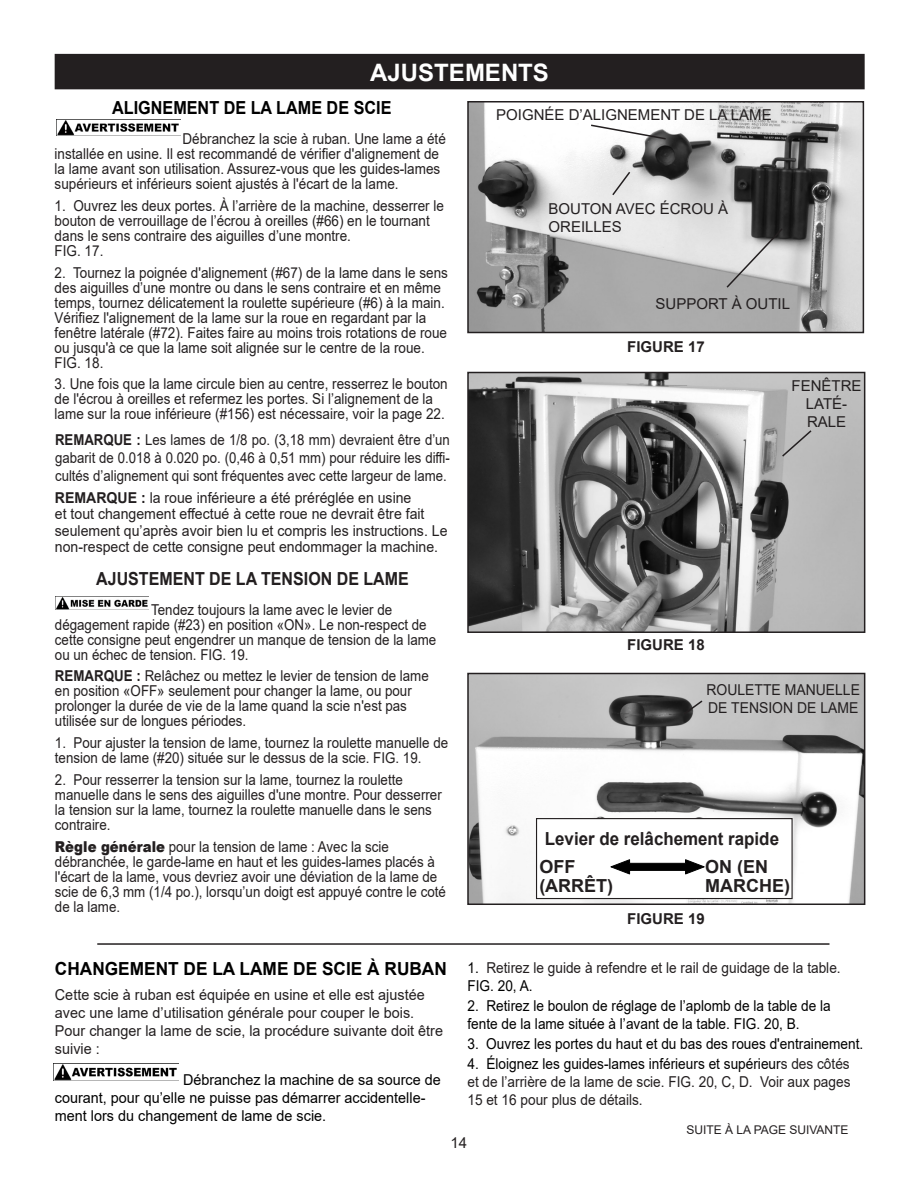
<style>
.page{position:relative;width:918px;height:1188px;background:#fff}
.page>*{position:absolute;margin:0;border:0;box-sizing:border-box;transform-origin:0 0}
.t1{font:700 24px "Arial";color:#fff}
.t2{font:700 18px/28.2px "Arial";color:#231f20;scale:.94 1}
.t3{font:700 18px "Arial";color:#000;scale:.96 1}
.t4{font:700 18px "Arial";color:#231f20;scale:.89 1}
.t5{font:700 18px "Arial";color:#000;scale:.9 1}
.t6{font:700 18px/19.5px "Arial";color:#231f20}
.t7{font:15px/15px "Arial";color:#231f20;scale:.9 1}
.t8{font:15px/15px "Arial";color:#231f20;scale:.89 1}
.t9{font:15px/16.5px "Arial";color:#231f20;scale:.94 1}
.t10{font:15px/18px "Arial";color:#231f20;scale:.91 1}
.t11{font:15px/18px "Arial";color:#231f20;text-align:justify;scale:.88 1}
.t12{font:15px/18px "Arial";color:#231f20;scale:.96 1}
.t13{font:15px/18px "Arial";color:#000;scale:.91 1}
.t14{font:15px/18px "Arial";color:#000;scale:.96 1}
.t15{font:15px/18px "Arial";color:#231f20;text-align:center}
.t16{font:15px/18px "Arial";color:#231f20;scale:.93 1}
.t17{font:700 15px "Arial";color:#231f20}
.t18{font:12px "Arial";color:#231f20}
.s1{font-weight:700}
.s2{font-weight:900}
.s3{color:#000}
</style>
<div class="page">
<div style="left:55px;top:55px;width:809px;height:34px;background:#231f20"></div>
<div style="left:55px;top:54px;width:810px;height:35px;border:2px solid #231f20"></div>
<img style="left:56px;top:119px;width:125px;height:17px">
<img style="left:470px;top:375px;width:392px;height:255px">
<div style="left:467px;top:372px;width:398px;height:261px;border:2px solid #231f20"></div>
<img style="left:55px;top:597px;width:93px;height:13px">
<img style="left:470px;top:676px;width:392px;height:226px">
<div style="left:467px;top:673px;width:398px;height:232px;border:2px solid #231f20"></div>
<div style="left:537px;top:819px;width:255px;height:80px;background:#fff"></div>
<div style="left:536px;top:818px;width:257px;height:81px;border:1px solid #231f20"></div>
<svg style="left:610px;top:859px;width:95px;height:15px"></svg>
<hr style="left:97px;top:943px;width:733px;height:2px;background:#231f20">
<img style="left:54px;top:1063px;width:124px;height:17px">
<img style="left:470px;top:104px;width:391px;height:226px">
<div style="left:467px;top:101px;width:397px;height:232px;border:2px solid #231f20"></div>
<svg style="left:781px;top:429px;width:32px;height:29px"></svg>
<svg style="left:682px;top:699px;width:22px;height:17px"></svg>
<svg style="left:611px;top:170px;width:21px;height:27px"></svg>
<svg style="left:589px;top:124px;width:78px;height:17px"></svg>
<svg style="left:725px;top:227px;width:59px;height:62px;background:#bababa"></svg>
<h1 class="t1" style="left:370px;top:56px;width:180px">AJUSTEMENTS</h1>
<p class="t5" style="left:112px;top:95px;width:312px">ALIGNEMENT DE LA LAME DE SCIE</p>
<p class="t7" style="left:55px;top:131px;width:436px;text-indent:128px">Débranchez la scie à ruban. Une lame a été installée en usine. Il est recommandé de vérifier d'alignement de la lame avant son utilisation. Assurez-vous que les guides-lames supérieurs et inférieurs soient ajustés à l'écart de la lame.</p>
<p class="t7" style="left:55px;top:198px;width:434px">1. Ouvrez les deux portes. À l’arrière de la machine, desserrer le bouton de verrouillage de l’écrou à oreilles (#66) en le tournant dans le sens contraire des aiguilles d’une montre.<br>FIG. 17.</p>
<p class="t7" style="left:55px;top:265px;width:438px">2. Tournez la poignée d'alignement (#67) de la lame dans le sens des aiguilles d’une montre ou dans le sens contraire et en même temps, tournez délicatement la roulette supérieure (#6) à la main.<br>Vérifiez l'alignement de la lame sur la roue en regardant par la fenêtre latérale (#72). Faites faire au moins trois rotations de roue ou jusqu'à ce que la lame soit alignée sur le centre de la roue.<br>FIG. 18.</p>
<p class="t7" style="left:55px;top:376px;width:438px">3. Une fois que la lame circule bien au centre, resserrez le bouton de l'écrou à oreilles et refermez les portes. Si l’alignement de la lame sur la roue inférieure (#156) est nécessaire, voir la page 22.</p>
<p class="t15" style="left:496px;top:106px;width:277px">POIGNÉE D’ALIGNEMENT DE LA LAME</p>
<p class="t15" style="left:549px;top:199px;width:181px;text-align:left">BOUTON AVEC ÉCROU À<br>OREILLES</p>
<p class="t15" style="left:656px;top:295px;width:136px">SUPPORT À OUTIL</p>
<p class="t17" style="left:627px;top:336px;width:79px">FIGURE 17</p>
<p class="t15" style="left:792px;top:376px;width:72px">FENÊTRE<br>LATÉ-<br>RALE</p>
<p class="t11" style="left:55px;top:430px;width:450px"><span class="s1">REMARQUE :</span> Les lames de 1/8 po. (3,18 mm) devraient être d’un gabarit de 0.018 à 0.020 po. (0,46 à 0,51 mm) pour réduire les diffi&shy;cultés d’alignement qui sont fréquentes avec cette largeur de lame.</p>
<p class="t9" style="left:55px;top:489px;width:419px"><span class="s1">REMARQUE :</span> la roue inférieure a été préréglée en usine<br>et tout changement effectué à cette roue ne devrait être fait seulement qu’après avoir bien lu et compris les instructions. Le non-respect de cette consigne peut endommager la machine.</p>
<p class="t4" style="left:96px;top:566px;width:353px">AJUSTEMENT DE LA TENSION DE LAME</p>
<p class="t8" style="left:55px;top:602px;width:430px;text-indent:96px">Tendez toujours la lame avec le levier de dégagement rapide (#23) en position «ON». Le non-respect de cette consigne peut engendrer un manque de tension de la lame ou un échec de tension. FIG. 19.</p>
<p class="t8" style="left:55px;top:668px;width:422px"><span class="s1">REMARQUE :</span> Relâchez ou mettez le levier de tension de lame en position «OFF» seulement pour changer la lame, ou pour prolonger la durée de vie de la lame quand la scie n'est pas utilisée sur de longues périodes.</p>
<p class="t8" style="left:55px;top:735px;width:443px">1. Pour ajuster la tension de lame, tournez la roulette manuelle de tension de lame (#20) située sur le dessus de la scie. FIG. 19.</p>
<p class="t8" style="left:55px;top:772px;width:436px">2. Pour resserrer la tension sur la lame, tournez la roulette manuelle dans le sens des aiguilles d'une montre. Pour desserrer la tension sur la lame, tournez la roulette manuelle dans le sens contraire.</p>
<p class="t8" style="left:55px;top:839px;width:441px"><span class="s2">Règle générale</span> pour la tension de lame : Avec la scie débranchée, le garde-lame en haut et les guides-lames placés à l'écart de la lame, vous devriez avoir une déviation de la lame de scie de 6,3 mm (1/4 po.), lorsqu’un doigt est appuyé contre le coté de la lame.</p>
<p class="t3" style="left:55px;top:956px;width:410px">CHANGEMENT DE LA LAME DE SCIE À RUBAN</p>
<p class="t12" style="left:55px;top:985px;width:406px">Cette scie à ruban est équipée en usine et elle est ajustée avec une lame d’utilisation générale pour couper le bois.<br>Pour changer la lame de scie, la procédure suivante doit être suivie :</p>
<p class="t14" style="left:55px;top:1071px;width:403px;text-indent:128px">Débranchez la machine de sa source de courant, pour qu’elle ne puisse pas démarrer accidentelle&shy;ment lors du changement de lame de scie.</p>
<p class="t17" style="left:627px;top:634px;width:79px">FIGURE 18</p>
<p class="t16" style="left:707px;top:681px;width:167px">ROULETTE MANUELLE<br>DE TENSION DE LAME</p>
<p class="t2" style="left:705px;top:824px;width:80px;text-indent:-160px">Levier de relâchement rapide<br>ON (EN</p>
<p class="t6" style="left:705px;top:877px;width:86px">MARCHE)</p>
<p class="t6" style="left:539px;top:857px;width:75px">OFF (ARRÊT)</p>
<p class="t17" style="left:627px;top:908px;width:79px">FIGURE 19</p>
<p class="t10" style="left:467px;top:958px;width:412px"><span class="s3">1.</span> Retirez le guide à refendre et le rail de guidage de la table.<br><span class="s3">FIG. 20, A.</span></p>
<p class="t13" style="left:467px;top:996px;width:401px">2. Retirez le boulon de réglage de l’aplomb de la table de la fente de la lame située à l’avant de la table. FIG. 20, B.</p>
<p class="t13" style="left:467px;top:1035px;width:437px">3. Ouvrez les portes du haut et du bas des roues d'entrainement.</p>
<p class="t10" style="left:467px;top:1055px;width:423px;text-align:justify"><span class="s3">4. Éloignez les guides-lames inférieurs et supérieur</span>s des côtés et de l’arrière de la lame de scie. FIG. 20, C, D. Voir aux pages 15 et 16 pour plus de détails.</p>
<p class="t18" style="left:686px;top:1122px;width:164px">SUITE À LA PAGE SUIVANTE</p>
<p class="t15" style="left:451px;top:1134px;width:18px">14</p>
</div>
